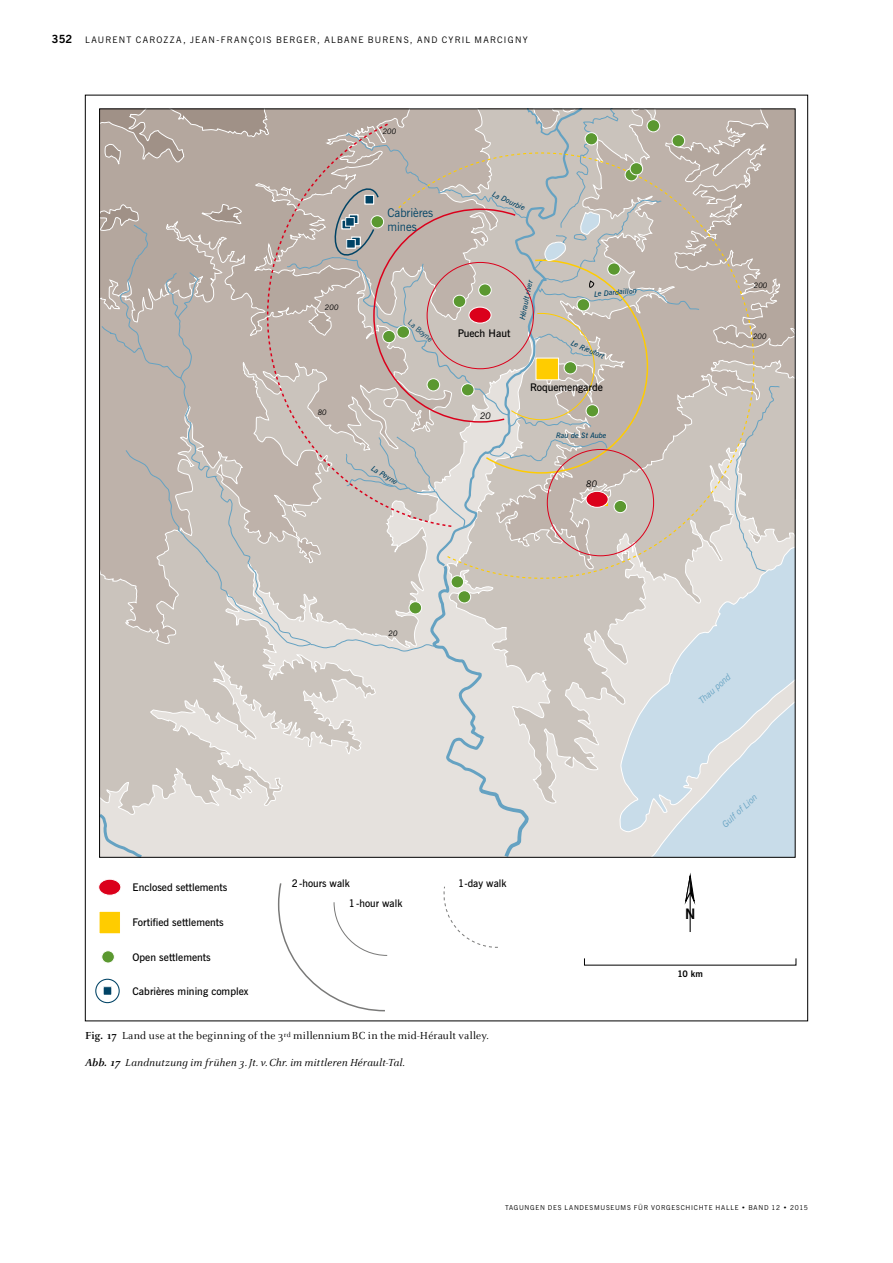
<style>
.page{position:relative;width:893px;height:1263px;background:#fff}
.page>*{position:absolute;margin:0;border:0;box-sizing:border-box;transform-origin:0 0}
.t1{font:700 14.4px "News Gothic BT";color:#000}
.t2{font:12px/14.4px "News Gothic BT";color:#004365}
.t3{font:11.25px "Celeste";letter-spacing:.025em;color:#000}
.t4{font:italic 11.25px "Celeste";letter-spacing:.02em;color:#000}
.t5{font:600 10.5px "News Gothic BT";color:#000}
.t6{font:9px "News Gothic BT";letter-spacing:.14em;color:#000}
.t7{font:italic 9px "News Gothic BT";color:#65a2c2}
.t8{font:italic 9px "News Gothic BT";color:#000}
.t9{font:700 9px "News Gothic BT";color:#000}
.t10{font:italic 600 7.5px "News Gothic BT";color:#004365}
.t11{font:italic 7.5px "News Gothic BT";color:#000}
.t12{font:7.5px "News Gothic BT";color:#004365}
.t13{font:6.75px "News Gothic BT";letter-spacing:.115em;color:#000}
.s1{font-weight:700;font-size:11.25px}
.s2{font-weight:700}
</style>
<div class="page">
<div style="left:99px;top:911px;width:21px;height:23px;background:#fc0"></div>
<div style="left:99px;top:911px;width:22px;height:23px;border:1px solid #fff"></div>
<div style="left:102px;top:951px;width:12px;height:12px;background:#5b9830;border-radius:50%"></div>
<div style="left:101px;top:950px;width:14px;height:13px;border:1px solid #fff;border-radius:50%"></div>
<svg style="left:443px;top:886px;width:55px;height:62px"></svg>
<svg style="left:277px;top:883px;width:111px;height:129px"></svg>
<div style="left:103px;top:987px;width:9px;height:8px;background:#004365"></div>
<div style="left:103px;top:986px;width:9px;height:9px;border:1px solid #fff"></div>
<div style="left:95px;top:979px;width:25px;height:24px;border:1px solid #004365;border-radius:50%"></div>
<hr style="left:690px;top:892px;width:1px;height:40px;background:#000">
<svg style="left:684px;top:874px;width:12px;height:35px"></svg>
<div style="left:99px;top:879px;width:22px;height:16px;background:#db001b;border-radius:50%"></div>
<div style="left:98px;top:879px;width:23px;height:16px;border:1px solid #fff;border-radius:50%"></div>
<svg style="left:584px;top:958px;width:213px;height:8px"></svg>
<svg style="left:100px;top:109px;width:695px;height:748px;background:#cac4be"></svg>
<p class="t6" style="left:52px;top:34px;width:477px"><span class="s1">352</span> LAURENT CAROZZA, JEAN-FRANÇOIS BERGER, ALBANE BURENS, AND CYRIL MARCIGNY</p>
<p class="t11" style="left:325px;top:302px;width:15px">200</p>
<p class="t11" style="left:318px;top:408px;width:11px">80</p>
<p class="t11" style="left:383px;top:127px;width:15px">200</p>
<p class="t2" style="left:387px;top:205px;width:47px">Cabrières mines</p>
<p class="t12" style="left:412px;top:318px;width:31px;rotate:41deg">La Boyne</p>
<p class="t10" style="left:374px;top:464px;width:30px;rotate:29deg">La Peyne</p>
<p class="t10" style="left:495px;top:190px;width:36px;rotate:24deg">La Dourbie</p>
<p class="t5" style="left:458px;top:327px;width:54px">Puech Haut</p>
<p class="t10" style="left:517px;top:319px;width:42px;rotate:-78deg">Hérault river</p>
<p class="t10" style="left:594px;top:289px;width:44px;rotate:-5deg">Le Dardaillon</p>
<p class="t10" style="left:573px;top:338px;width:37px;rotate:23deg">Le Rieutort</p>
<p class="t8" style="left:480px;top:411px;width:12px">20</p>
<p class="t5" style="left:530px;top:381px;width:74px">Roquemengarde</p>
<p class="t10" style="left:556px;top:430px;width:52px">Rau de St Aube</p>
<p class="t8" style="left:586px;top:478px;width:12px">80</p>
<p class="t11" style="left:754px;top:281px;width:15px">200</p>
<p class="t11" style="left:753px;top:332px;width:15px">200</p>
<p class="t11" style="left:389px;top:629px;width:11px">20</p>
<p class="t5" style="left:133px;top:881px;width:96px">Enclosed settlements</p>
<p class="t5" style="left:292px;top:877px;width:59px">2-hours walk</p>
<p class="t5" style="left:133px;top:916px;width:93px">Fortified settlements</p>
<p class="t5" style="left:133px;top:950px;width:80px">Open settlements</p>
<p class="t5" style="left:133px;top:985px;width:117px">Cabrières mining complex</p>
<p class="t5" style="left:349px;top:896px;width:55px">1-hour walk</p>
<p class="t5" style="left:458px;top:877px;width:50px">1-day walk</p>
<p class="t3" style="left:85px;top:1030px;width:405px"><span class="s2">Fig. 17</span> Land use at the beginning of the 3<sup>rd</sup> millennium BC in the mid-Hérault valley.</p>
<p class="t4" style="left:85px;top:1057px;width:321px"><span class="s2">Abb. 17</span> Landnutzung im frühen 3.Jt. v.Chr. im mittleren Hérault-Tal.</p>
<p class="t7" style="left:703px;top:691px;width:32px;rotate:-42deg">au pond</p>
<p class="t7" style="left:728px;top:814px;width:35px;rotate:-42deg">lf of Lion</p>
<h1 class="t1" style="left:685px;top:905px;width:12px">N</h1>
<p class="t9" style="left:677px;top:968px;width:27px">10 km</p>
<p class="t13" style="left:505px;top:1204px;width:304px">TAGUNGEN DES LANDESMUSEUMS FÜR VORGESCHICHTE HALLE • BAND 12 • 2015</p>
</div>
